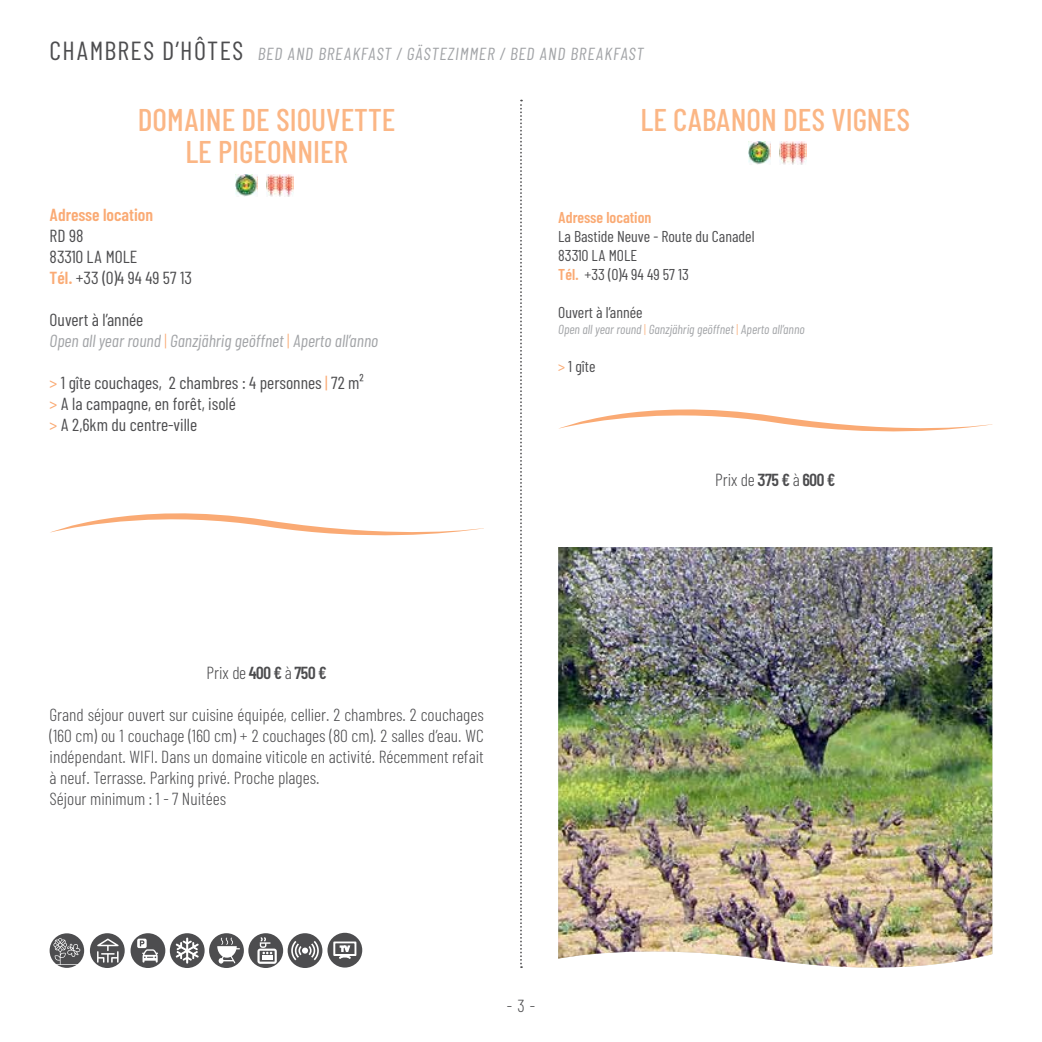
<style>
.page{position:relative;width:1042px;height:1042px;background:#fff}
.page>*{position:absolute;margin:0;border:0;box-sizing:border-box;transform-origin:0 0}
.t1{font:500 31.5px "Barlow Condensed";color:#fbb685}
.t2{font:300 17.5px/21px "Barlow Condensed";color:#4d4d4f}
.t3{font:17.5px/21px "Barlow Condensed";color:#4d4d4f}
.t4{font:italic 17.5px/21px "Barlow Condensed";color:#a2a4a7}
.t5{font:italic 17.5px "Barlow Condensed";letter-spacing:.05em;color:#a2a4a7}
.t6{font:600 17.5px "Barlow Condensed";letter-spacing:-.025em;color:#4d4d4f}
.t7{font:600 17.5px "Barlow Condensed";color:#faaa74}
.t8{font:15.75px/18.9px "Barlow Condensed";color:#4d4d4f}
.t9{font:600 15.75px "Barlow Condensed";color:#faaa74}
.t10{font:italic 13.12px "Barlow Condensed";color:#a2a4a7}
.s1{font-style:normal;font-size:26.25px;color:#4d4d4f}
.s2{font-weight:600;color:#faaa74}
.s3{font-style:normal;color:#4d4d4f}
.s4{font-weight:300;font-style:normal;color:#faaa74}
.s5{color:#faaa74}
.s6{font-weight:300}
</style>
<div class="page">
<svg style="left:520px;top:100px;width:2px;height:868px"></svg>
<div style="left:131px;top:933px;width:34px;height:35px;background:#4d4d4f;border-radius:50%"></div>
<svg style="left:137px;top:938px;width:21px;height:24px"></svg>
<div style="left:288px;top:933px;width:34px;height:35px;background:#4d4d4f;border-radius:50%"></div>
<svg style="left:291px;top:941px;width:28px;height:19px"></svg>
<div style="left:50px;top:933px;width:34px;height:35px;background:#4d4d4f;border-radius:50%"></div>
<svg style="left:53px;top:938px;width:27px;height:27px"></svg>
<div style="left:90px;top:933px;width:35px;height:35px;background:#4d4d4f;border-radius:50%"></div>
<svg style="left:97px;top:938px;width:22px;height:24px"></svg>
<svg style="left:50px;top:513px;width:434px;height:23px"></svg>
<svg style="left:559px;top:409px;width:433px;height:23px"></svg>
<div style="left:170px;top:933px;width:35px;height:35px;background:#4d4d4f;border-radius:50%"></div>
<svg style="left:176px;top:938px;width:23px;height:25px"></svg>
<img style="left:236px;top:174px;width:21px;height:22px">
<img style="left:749px;top:142px;width:21px;height:22px">
<img style="left:267px;top:174px;width:26px;height:22px">
<img style="left:779px;top:142px;width:27px;height:22px">
<div style="left:209px;top:933px;width:35px;height:35px;background:#4d4d4f;border-radius:50%"></div>
<svg style="left:217px;top:937px;width:23px;height:26px"></svg>
<div style="left:248px;top:933px;width:35px;height:35px;background:#4d4d4f;border-radius:50%"></div>
<svg style="left:257px;top:937px;width:20px;height:27px"></svg>
<div style="left:327px;top:933px;width:35px;height:34px;background:#4d4d4f;border-radius:50%"></div>
<svg style="left:333px;top:941px;width:24px;height:18px"></svg>
<img style="left:558px;top:547px;width:434px;height:421px">
<p class="t5" style="left:50px;top:43px;width:595px"><span class="s1">Chambres d’HÔtes</span> BED AND BREAKFAST / GÄSTEZIMMER / BED AND BREAKFAST</p>
<h1 class="t1" style="left:138px;top:100px;width:15px">DOMAINE</h1>
<h1 class="t1" style="left:242px;top:100px;width:49px">DE SIOUVETTE</h1>
<h1 class="t1" style="left:185px;top:132px;width:47px">LE PIGEONNIER</h1>
<p class="t7" style="left:50px;top:204px;width:105px">Adresse location</p>
<p class="t3" style="left:50px;top:225px;width:144px">RD 98<br>83310 LA MOLE<br><span class="s2">Tél.</span> +33 (0)4 94 49 57 13</p>
<p class="t4" style="left:50px;top:309px;width:330px"><span class="s3">Ouvert à l’année<br></span>Open all year round <span class="s4">|</span> Ganzjährig geöffnet <span class="s4">|</span> Aperto all’anno</p>
<p class="t3" style="left:50px;top:372px;width:316px"><span class="s5">&gt;</span> 1 gîte couchages, 2 chambres : 4 personnes <span class="s5">|</span> 72 m² <span class="s5">&gt;</span> A la campagne, en forêt, isolé<br><span class="s5">&gt;</span> A 2,6km du centre-ville</p>
<p class="t6" style="left:207px;top:662px;width:122px"><span class="s6">Prix de</span> 400 € <span class="s6">à</span> 750 €</p>
<p class="t2" style="left:50px;top:704px;width:436px">Grand séjour ouvert sur cuisine équipée, cellier. 2 chambres. 2 couchages (160 cm) ou 1 couchage (160 cm) + 2 couchages (80 cm). 2 salles d’eau. WC indépendant. WIFI. Dans un domaine viticole en activité. Récemment refait à neuf. Terrasse. Parking privé. Proche plages.<br>Séjour minimum : 1 - 7 Nuitées</p>
<h1 class="t1" style="left:640px;top:100px;width:49px">LE CABANON</h1>
<h1 class="t1" style="left:783px;top:100px;width:62px">DES VIGNES</h1>
<p class="t9" style="left:558px;top:208px;width:95px">Adresse location</p>
<p class="t8" style="left:558px;top:227px;width:198px">La Bastide Neuve - Route du Canadel<br>83310 LA MOLE<br><span class="s2">Tél.</span> +33 (0)4 94 49 57 13</p>
<p class="t8" style="left:558px;top:302px;width:86px">Ouvert à l’année</p>
<p class="t10" style="left:558px;top:321px;width:248px">Open all year round <span class="s4">|</span> Ganzjährig geöffnet <span class="s4">|</span> Aperto all’anno</p>
<p class="t8" style="left:558px;top:356px;width:39px"><span class="s5">&gt;</span> 1 gîte</p>
<p class="t6" style="left:715px;top:469px;width:122px"><span class="s6">Prix de</span> 375 € <span class="s6">à</span> 600 €</p>
<p class="t2" style="left:507px;top:994px;width:30px">- 3 -</p>
</div>
